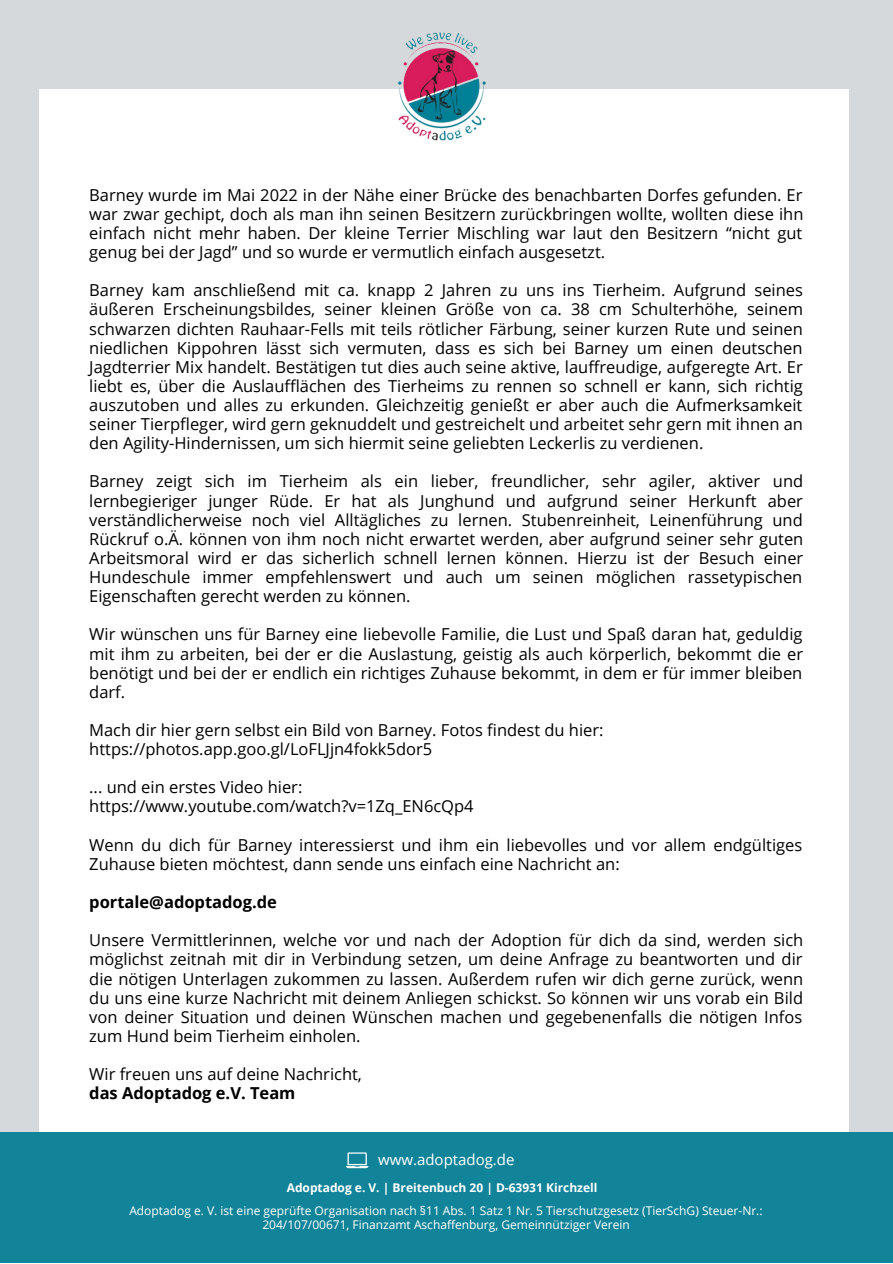
<style>
.page{position:relative;width:893px;height:1264px;background:#fff}
.page>*{position:absolute;margin:0;border:0;box-sizing:border-box;transform-origin:0 0}
.t1{font:16.5px/19px "Open Sans";color:#000;text-align:justify}
.t2{font:700 16.5px "Open Sans";color:#000}
.t3{font:15px "Open Sans";color:#fff}
.t4{font:12px/14px "Open Sans";color:#fff;text-align:center}
.t5{font:700 12px "Open Sans";color:#fff}
</style>
<div class="page">
<div style="left:0;top:0;width:892px;height:1262px;background:#d5d9dc"></div>
<div style="left:39px;top:89px;width:809px;height:1173px;background:#fff"></div>
<img style="left:397px;top:32px;width:89px;height:109px">
<div style="left:0;top:1131px;width:892px;height:131px;background:#128499"></div>
<svg style="left:346px;top:1152px;width:22px;height:16px"></svg>
<p class="t1" style="left:89px;top:185px;width:715px">Barney wurde im Mai 2022 in der Nähe einer Brücke des benachbarten Dorfes gefunden. Er war zwar gechipt, doch als man ihn seinen Besitzern zurückbringen wollte, wollten diese ihn einfach nicht mehr haben. Der kleine Terrier Mischling war laut den Besitzern “nicht gut genug bei der Jagd” und so wurde er vermutlich einfach ausgesetzt.</p>
<p class="t1" style="left:89px;top:280px;width:715px">Barney kam anschließend mit ca. knapp 2 Jahren zu uns ins Tierheim. Aufgrund seines äußeren Erscheinungsbildes, seiner kleinen Größe von ca. 38 cm Schulterhöhe, seinem schwarzen dichten Rauhaar-Fells mit teils rötlicher Färbung, seiner kurzen Rute und seinen niedlichen Kippohren lässt sich vermuten, dass es sich bei Barney um einen deutschen Jagdterrier Mix handelt. Bestätigen tut dies auch seine aktive, lauffreudige, aufgeregte Art. Er liebt es, über die Auslaufflächen des Tierheims zu rennen so schnell er kann, sich richtig auszutoben und alles zu erkunden. Gleichzeitig genießt er aber auch die Aufmerksamkeit seiner Tierpfleger, wird gern geknuddelt und gestreichelt und arbeitet sehr gern mit ihnen an den Agility-Hindernissen, um sich hiermit seine geliebten Leckerlis zu verdienen.</p>
<p class="t1" style="left:89px;top:471px;width:715px">Barney zeigt sich im Tierheim als ein lieber, freundlicher, sehr agiler, aktiver und lernbegieriger junger Rüde. Er hat als Junghund und aufgrund seiner Herkunft aber verständlicherweise noch viel Alltägliches zu lernen. Stubenreinheit, Leinenführung und Rückruf o.Ä. können von ihm noch nicht erwartet werden, aber aufgrund seiner sehr guten Arbeitsmoral wird er das sicherlich schnell lernen können. Hierzu ist der Besuch einer Hundeschule immer empfehlenswert und auch um seinen möglichen rassetypischen Eigenschaften gerecht werden zu können.</p>
<p class="t1" style="left:89px;top:624px;width:715px">Wir wünschen uns für Barney eine liebevolle Familie, die Lust und Spaß daran hat, geduldig mit ihm zu arbeiten, bei der er die Auslastung, geistig als auch körperlich, bekommt die er benötigt und bei der er endlich ein richtiges Zuhause bekommt, in dem er für immer bleiben darf.</p>
<p class="t1" style="left:89px;top:720px;width:516px">Mach dir hier gern selbst ein Bild von Barney. Fotos findest du hier: https://photos.app.goo.gl/LoFLJjn4fokk5dor5</p>
<p class="t1" style="left:89px;top:777px;width:386px">... und ein erstes Video hier: https://www.youtube.com/watch?v=1Zq_EN6cQp4</p>
<p class="t1" style="left:89px;top:834px;width:714px">Wenn du dich für Barney interessierst und ihm ein liebevolles und vor allem endgültiges<br>Zuhause bieten möchtest, dann sende uns einfach eine Nachricht an:</p>
<p class="t2" style="left:89px;top:890px;width:189px">portale@adoptadog.de</p>
<p class="t1" style="left:89px;top:930px;width:715px">Unsere Vermittlerinnen, welche vor und nach der Adoption für dich da sind, werden sich möglichst zeitnah mit dir in Verbindung setzen, um deine Anfrage zu beantworten und dir die nötigen Unterlagen zukommen zu lassen. Außerdem rufen wir dich gerne zurück, wenn du uns eine kurze Nachricht mit deinem Anliegen schickst. So können wir uns vorab ein Bild von deiner Situation und deinen Wünschen machen und gegebenenfalls die nötigen Infos zum Hund beim Tierheim einholen.</p>
<p class="t1" style="left:89px;top:1064px;width:274px">Wir freuen uns auf deine Nachricht,</p>
<p class="t2" style="left:89px;top:1081px;width:208px">das Adoptadog e.V. Team</p>
<p class="t3" style="left:378px;top:1149px;width:138px">www.adoptadog.de</p>
<p class="t5" style="left:287px;top:1179px;width:312px">Adoptadog e. V. | Breitenbuch 20 | D-63931 Kirchzell</p>
<p class="t4" style="left:129px;top:1202px;width:634px">Adoptadog e. V. ist eine geprüfte Organisation nach §11 Abs. 1 Satz 1 Nr. 5 Tierschutzgesetz (TierSchG) Steuer-Nr.:<br>204/107/00671, Finanzamt Aschaffenburg, Gemeinnütziger Verein</p>
</div>
